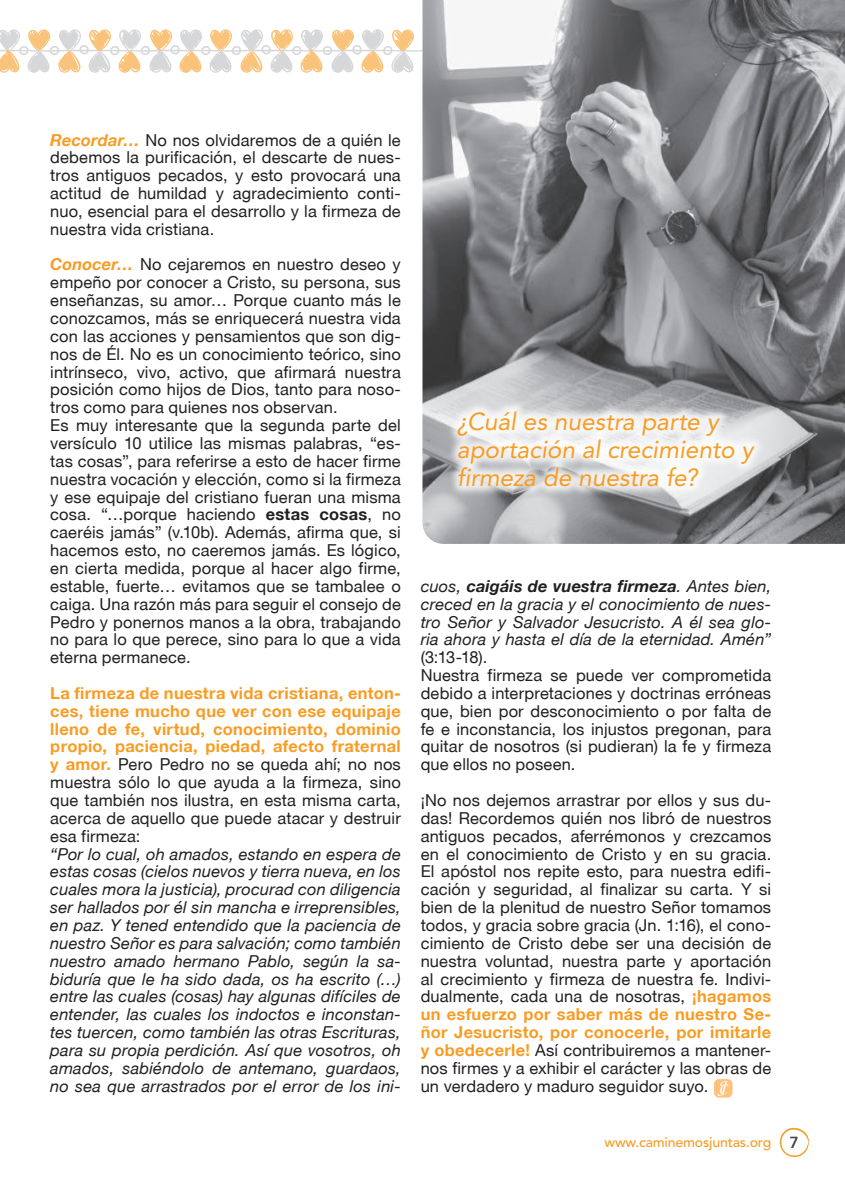
<style>
.page{position:relative;width:845px;height:1192px;background:#fff}
.page>*{position:absolute;margin:0;border:0;box-sizing:border-box;transform-origin:0 0}
.t1{font:italic 24.5px/28px "Avenir LT Std";color:#f89c23}
.t2{font:16.45px/17.8px "Helvetica Neue";letter-spacing:.01em;color:#231f20;text-align:justify}
.t3{font:italic 16.45px/17.8px "Helvetica Neue";letter-spacing:.01em;color:#231f20;text-align:justify}
.t4{font:700 16.45px/17.8px "Helvetica Neue";letter-spacing:.02em;color:#f89c23;text-align:justify}
.t5{font:500 14px "Avenir LT Std";letter-spacing:-.01em;color:#f89c23}
.s1{font-weight:700;font-style:italic;color:#f89c23}
.s2{font-weight:700}
.s3{font-weight:400;color:#231f20}
.s4{font-weight:700;color:#f89c23}
.s5{font-family:"Monotype Corsiva";font-size:20.47px;color:#fff}
.s6{font-size:15.75px;color:#4b4c4d}
</style>
<div class="page">
<svg style="left:0;top:29px;width:422px;height:44px"></svg>
<svg style="left:779px;top:1127px;width:30px;height:30px"></svg>
<div style="left:714px;top:1079px;width:18px;height:18px;background:#fdc17a;border-radius:5px"></div>
<img style="left:422px;top:0;width:423px;height:544px">
<div style="left:447px;top:399px;width:319px;height:98px;background:#fff;opacity:.8"></div>
<p class="t2" style="left:50px;top:130px;width:352px"><span class="s1">Recordar…</span> No nos olvidaremos de a quién le debemos la purificación, el descarte de nues&shy;tros antiguos pecados, y esto provocará una actitud de humildad y agradecimiento conti&shy;nuo, esencial para el desarrollo y la firmeza de nuestra vida cristiana.</p>
<p class="t2" style="left:50px;top:255px;width:352px;text-align:left"><span class="s1">Conocer…</span> No cejaremos en nuestro deseo y empeño por conocer a Cristo, su persona, sus enseñanzas, su amor… Porque cuanto más le conozcamos, más se enriquecerá nuestra vida con las acciones y pensamientos que son dig&shy;nos de Él. No es un conocimiento teórico, sino intrínseco, vivo, activo, que afirmará nuestra posición como hijos de Dios, tanto para noso&shy;tros como para quienes nos observan.<br>Es muy interesante que la segunda parte del versículo 10 utilice las mismas palabras, “es&shy;tas cosas”, para referirse a esto de hacer firme nuestra vocación y elección, como si la firmeza y ese equipaje del cristiano fueran una misma cosa. “…porque haciendo <span class="s2">estas cosas</span>, no caeréis jamás” (v.10b). Además, afirma que, si hacemos esto, no caeremos jamás. Es lógico, en cierta medida, porque al hacer algo firme, estable, fuerte… evitamos que se tambalee o caiga. Una razón más para seguir el consejo de Pedro y ponernos manos a la obra, trabajando no para lo que perece, sino para lo que a vida eterna permanece.</p>
<p class="t4" style="left:50px;top:684px;width:352px">La firmeza de nuestra vida cristiana, enton&shy;ces, tiene mucho que ver con ese equipaje lleno de fe, virtud, conocimiento, dominio propio, paciencia, piedad, afecto fraternal y amor. <span class="s3">Pero Pedro no se queda ahí; no nos muestra sólo lo que ayuda a la firmeza, sino que también nos ilustra, en esta misma carta, acerca de aquello que puede atacar y destruir esa firmeza:</span></p>
<p class="t3" style="left:50px;top:844px;width:352px">“Por lo cual, oh amados, estando en espera de estas cosas (cielos nuevos y tierra nueva, en los cuales mora la justicia), procurad con diligencia ser hallados por él sin mancha e irreprensibles, en paz. Y tened entendido que la paciencia de nuestro Señor es para salvación; como también nuestro amado hermano Pablo, según la sa&shy;biduría que le ha sido dada, os ha escrito (…) entre las cuales (cosas) hay algunas difíciles de entender, las cuales los indoctos e inconstan&shy;tes tuercen, como también las otras Escrituras, para su propia perdición. Así que vosotros, oh amados, sabiéndolo de antemano, guardaos, no sea que arrastrados por el error de los ini-</p>
<h1 class="t1" style="left:457px;top:408px;width:298px">¿Cuál es nuestra parte y aportación al crecimiento y firmeza de nuestra fe?</h1>
<p class="t3" style="left:421px;top:577px;width:352px">cuos, <span class="s2">caigáis de vuestra firmeza</span>. Antes bien, creced en la gracia y el conocimiento de nues&shy;tro Señor y Salvador Jesucristo. A él sea glo&shy;ria ahora y hasta el día de la eternidad. Amén”</p>
<p class="t2" style="left:421px;top:648px;width:352px;text-align:left">(3:13-18).<br>Nuestra firmeza se puede ver comprometida debido a interpretaciones y doctrinas erróneas que, bien por desconocimiento o por falta de fe e inconstancia, los injustos pregonan, para quitar de nosotros (si pudieran) la fe y firmeza que ellos no poseen.</p>
<p class="t2" style="left:421px;top:791px;width:352px">¡No nos dejemos arrastrar por ellos y sus du&shy;das! Recordemos quién nos libró de nuestros antiguos pecados, aferrémonos y crezcamos en el conocimiento de Cristo y en su gracia.<br>El apóstol nos repite esto, para nuestra edifi&shy;cación y seguridad, al finalizar su carta. Y si bien de la plenitud de nuestro Señor tomamos todos, y gracia sobre gracia (Jn. 1:16), el cono&shy;cimiento de Cristo debe ser una decisión de nuestra voluntad, nuestra parte y aportación al crecimiento y firmeza de nuestra fe. Indivi&shy;dualmente, cada una de nosotras, <span class="s4">¡hagamos un esfuerzo por saber más de nuestro Se&shy;ñor Jesucristo, por conocerle, por imitarle y obedecerle!</span> Así contribuiremos a mantener&shy;nos firmes y a exhibir el carácter y las obras de un verdadero y maduro seguidor suyo. <span class="s5">J</span><sub>C</sub></p>
<p class="t5" style="left:604px;top:1134px;width:195px">www.caminemosjuntas.org <span class="s6">7</span></p>
</div>
